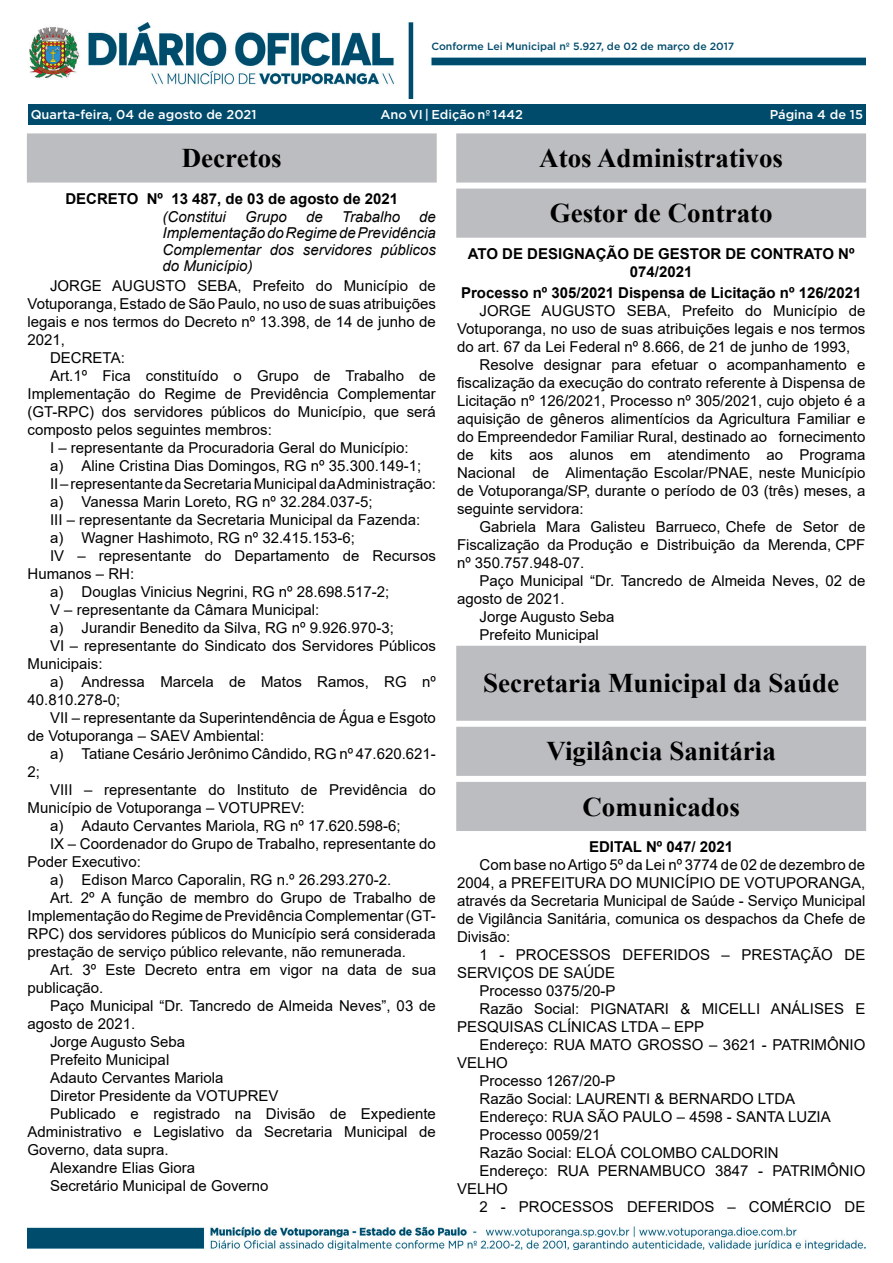
<style>
.page{position:relative;width:893px;height:1263px;background:#fff}
.page>*{position:absolute;margin:0;border:0;box-sizing:border-box;transform-origin:0 0}
.t1{font:700 27px "Times New Roman";color:#000}
._2_-_Corpo{font:15px/18px "Arial";color:#000}
._1_-_Cabeçalho{font:700 15px/18px "Arial";color:#000;text-align:center}
._3_-_Ementa{font:italic 15px/16.5px "Arial";color:#000;text-align:justify}
.t2{font:500 12.75px "Gotham";color:#fff}
.t3{font:500 10.5px "Gotham";color:#004b6c}
</style>
<div class="page">
<img style="left:28px;top:1226px;width:837px;height:24px">
<img style="left:29px;top:22px;width:836px;height:76px">
<div style="left:28px;top:104px;width:837px;height:21px;background:#004b6c"></div>
<div style="left:30px;top:136px;width:404px;height:44px;background:#bcbdc0"></div>
<div style="left:27px;top:133px;width:410px;height:50px;border:6px solid #bcbdc0"></div>
<div style="left:459px;top:136px;width:404px;height:44px;background:#bcbdc0"></div>
<div style="left:456px;top:133px;width:410px;height:50px;border:6px solid #bcbdc0"></div>
<div style="left:459px;top:192px;width:404px;height:43px;background:#bcbdc0"></div>
<div style="left:456px;top:189px;width:410px;height:49px;border:6px solid #bcbdc0"></div>
<div style="left:459px;top:649px;width:404px;height:69px;background:#bcbdc0"></div>
<div style="left:456px;top:646px;width:410px;height:75px;border:6px solid #bcbdc0"></div>
<div style="left:459px;top:730px;width:404px;height:43px;background:#bcbdc0"></div>
<div style="left:456px;top:727px;width:410px;height:49px;border:6px solid #bcbdc0"></div>
<div style="left:459px;top:785px;width:404px;height:43px;background:#bcbdc0"></div>
<div style="left:456px;top:782px;width:410px;height:49px;border:6px solid #bcbdc0"></div>
<p class="t3" style="left:431px;top:40px;width:304px">Conforme Lei Municipal nº 5.927, de 02 de março de 2017</p>
<p class="t2" style="left:380px;top:106px;width:144px">Ano VI | Edição nº 1442</p>
<p class="t2" style="left:31px;top:106px;width:227px">Quarta-feira, 04 de agosto de 2021</p>
<p class="t2" style="left:770px;top:106px;width:95px">Página 4 de 15</p>
<p class="t1" style="left:182px;top:139px;width:101px">Decretos</p>
<p class="_1_-_Cabeçalho" style="left:65px;top:189px;width:334px">DECRETO Nº 13 487, de 03 de agosto de 2021</p>
<p class="_3_-_Ementa" style="left:163px;top:208px;width:65px">(Constitui</p>
<p class="_3_-_Ementa" style="left:245px;top:208px;width:43px">Grupo</p>
<p class="_3_-_Ementa" style="left:306px;top:208px;width:18px">de</p>
<p class="_3_-_Ementa" style="left:342px;top:208px;width:60px">Trabalho</p>
<p class="_3_-_Ementa" style="left:163px;top:208px;width:275px;text-indent:257px">de Implementação do Regime de Previdência Complementar dos servidores públicos do Município)</p>
<p class="_2_-_Corpo" style="left:28px;top:276px;width:410px;text-align:justify;text-indent:23px">JORGE AUGUSTO SEBA, Prefeito do Município de Votuporanga, Estado de São Paulo, no uso de suas atribuições legais e nos termos do Decreto nº 13.398, de 14 de junho de 2021,</p>
<p class="_2_-_Corpo" style="left:50px;top:348px;width:76px">DECRETA:</p>
<p class="_2_-_Corpo" style="left:28px;top:366px;width:410px;text-align:justify;text-indent:23px">Art.1º Fica constituído o Grupo de Trabalho de Implementação do Regime de Previdência Complementar (GT-RPC) dos servidores públicos do Município, que será composto pelos seguintes membros:</p>
<p class="_2_-_Corpo" style="left:50px;top:438px;width:360px">I – representante da Procuradoria Geral do Município:</p>
<p class="_2_-_Corpo" style="left:50px;top:456px;width:373px">a) Aline Cristina Dias Domingos, RG nº 35.300.149-1;</p>
<p class="_2_-_Corpo" style="left:50px;top:474px;width:387px">II – representante da Secretaria Municipal da Administração:</p>
<p class="_2_-_Corpo" style="left:50px;top:492px;width:324px">a) Vanessa Marin Loreto, RG nº 32.284.037-5;</p>
<p class="_2_-_Corpo" style="left:50px;top:510px;width:372px">III – representante da Secretaria Municipal da Fazenda:</p>
<p class="_2_-_Corpo" style="left:50px;top:528px;width:306px">a) Wagner Hashimoto, RG nº 32.415.153-6;</p>
<p class="_2_-_Corpo" style="left:28px;top:546px;width:410px;text-indent:23px">IV – representante do Departamento de Recursos<br>Humanos – RH:</p>
<p class="_2_-_Corpo" style="left:50px;top:582px;width:341px">a) Douglas Vinicius Negrini, RG nº 28.698.517-2;</p>
<p class="_2_-_Corpo" style="left:50px;top:600px;width:271px">V – representante da Câmara Municipal:</p>
<p class="_2_-_Corpo" style="left:50px;top:618px;width:345px">a) Jurandir Benedito da Silva, RG nº 9.926.970-3;</p>
<p class="_2_-_Corpo" style="left:28px;top:636px;width:410px;text-indent:23px">VI – representante do Sindicato dos Servidores Públicos<br>Municipais:</p>
<p class="_2_-_Corpo" style="left:28px;top:672px;width:410px;text-indent:23px">a) Andressa Marcela de Matos Ramos, RG nº<br>40.810.278-0;</p>
<p class="_2_-_Corpo" style="left:28px;top:708px;width:410px;text-indent:23px">VII – representante da Superintendência de Água e Esgoto de Votuporanga – SAEV Ambiental:</p>
<p class="_2_-_Corpo" style="left:50px;top:744px;width:387px">a) Tatiane Cesário Jerônimo Cândido, RG nº 47.620.621-</p>
<p class="_2_-_Corpo" style="left:28px;top:762px;width:14px">2;</p>
<p class="_2_-_Corpo" style="left:28px;top:780px;width:410px;text-indent:23px">VIII – representante do Instituto de Previdência do<br>Município de Votuporanga – VOTUPREV:</p>
<p class="_2_-_Corpo" style="left:50px;top:816px;width:352px">a) Adauto Cervantes Mariola, RG nº 17.620.598-6;</p>
<p class="_2_-_Corpo" style="left:28px;top:834px;width:410px;text-indent:23px">IX – Coordenador do Grupo de Trabalho, representante do<br>Poder Executivo:</p>
<p class="_2_-_Corpo" style="left:50px;top:870px;width:343px">a) Edison Marco Caporalin, RG n.º 26.293.270-2.</p>
<p class="_2_-_Corpo" style="left:28px;top:888px;width:410px;text-align:justify;text-indent:23px">Art. 2º A função de membro do Grupo de Trabalho de Implementação do Regime de Previdência Complementar (GT-RPC) dos servidores públicos do Município será considerada prestação de serviço público relevante, não remunerada.</p>
<p class="_2_-_Corpo" style="left:28px;top:960px;width:410px;text-indent:23px">Art. 3º Este Decreto entra em vigor na data de sua publicação.</p>
<p class="_2_-_Corpo" style="left:28px;top:996px;width:410px;text-indent:23px">Paço Municipal “Dr. Tancredo de Almeida Neves”, 03 de agosto de 2021.</p>
<p class="_2_-_Corpo" style="left:50px;top:1032px;width:137px">Jorge Augusto Seba</p>
<p class="_2_-_Corpo" style="left:50px;top:1050px;width:121px">Prefeito Municipal</p>
<p class="_2_-_Corpo" style="left:50px;top:1068px;width:175px">Adauto Cervantes Mariola</p>
<p class="_2_-_Corpo" style="left:50px;top:1086px;width:230px">Diretor Presidente da VOTUPREV</p>
<p class="_2_-_Corpo" style="left:28px;top:1104px;width:410px;text-align:justify;text-indent:23px">Publicado e registrado na Divisão de Expediente Administrativo e Legislativo da Secretaria Municipal de Governo, data supra.</p>
<p class="_2_-_Corpo" style="left:50px;top:1158px;width:147px">Alexandre Elias Giora</p>
<p class="_2_-_Corpo" style="left:50px;top:1176px;width:220px">Secretário Municipal de Governo</p>
<p class="t1" style="left:539px;top:139px;width:245px">Atos Administrativos</p>
<p class="t1" style="left:550px;top:194px;width:224px">Gestor de Contrato</p>
<p class="_1_-_Cabeçalho" style="left:468px;top:245px;width:388px">ATO DE DESIGNAÇÃO DE GESTOR DE CONTRATO Nº<br>074/2021</p>
<p class="_1_-_Cabeçalho" style="left:461px;top:284px;width:402px">Processo nº 305/2021 Dispensa de Licitação nº 126/2021</p>
<p class="_2_-_Corpo" style="left:457px;top:301px;width:410px;text-align:justify;text-indent:22px">JORGE AUGUSTO SEBA, Prefeito do Município de Votuporanga, no uso de suas atribuições legais e nos termos do art. 67 da Lei Federal nº 8.666, de 21 de junho de 1993,</p>
<p class="_2_-_Corpo" style="left:457px;top:355px;width:410px;text-align:justify;text-indent:22px">Resolve designar para efetuar o acompanhamento e fiscalização da execução do contrato referente à Dispensa de Licitação nº 126/2021, Processo nº 305/2021, cujo objeto é a aquisição de gêneros alimentícios da Agricultura Familiar e do Empreendedor Familiar Rural, destinado ao fornecimento de kits aos alunos em atendimento ao Programa Nacional de Alimentação Escolar/PNAE, neste Município de Votuporanga/SP, durante o período de 03 (três) meses, a seguinte servidora:</p>
<p class="_2_-_Corpo" style="left:457px;top:517px;width:410px;text-align:justify;text-indent:22px">Gabriela Mara Galisteu Barrueco, Chefe de Setor de Fiscalização da Produção e Distribuição da Merenda, CPF nº 350.757.948-07.</p>
<p class="_2_-_Corpo" style="left:457px;top:571px;width:410px;text-indent:22px">Paço Municipal “Dr. Tancredo de Almeida Neves, 02 de agosto de 2021.</p>
<p class="_2_-_Corpo" style="left:479px;top:607px;width:137px">Jorge Augusto Seba</p>
<p class="_2_-_Corpo" style="left:479px;top:625px;width:121px">Prefeito Municipal</p>
<p class="t1" style="left:483px;top:664px;width:357px">Secretaria Municipal da Saúde</p>
<p class="t1" style="left:546px;top:732px;width:231px">Vigilância Sanitária</p>
<p class="t1" style="left:582px;top:787px;width:159px">Comunicados</p>
<p class="_1_-_Cabeçalho" style="left:589px;top:838px;width:146px">EDITAL Nº 047/ 2021</p>
<p class="_2_-_Corpo" style="left:457px;top:856px;width:410px;text-align:justify;text-indent:22px">Com base no Artigo 5º da Lei nº 3774 de 02 de dezembro de 2004, a PREFEITURA DO MUNICÍPIO DE VOTUPORANGA, através da Secretaria Municipal de Saúde - Serviço Municipal de Vigilância Sanitária, comunica os despachos da Chefe de Divisão:</p>
<p class="_2_-_Corpo" style="left:457px;top:946px;width:410px;text-indent:22px">1 - PROCESSOS DEFERIDOS – PRESTAÇÃO DE<br>SERVIÇOS DE SAÚDE</p>
<p class="_2_-_Corpo" style="left:479px;top:982px;width:137px">Processo 0375/20-P</p>
<p class="_2_-_Corpo" style="left:457px;top:1000px;width:410px;text-indent:22px">Razão Social: PIGNATARI &amp; MICELLI ANÁLISES E<br>PESQUISAS CLÍNICAS LTDA – EPP</p>
<p class="_2_-_Corpo" style="left:457px;top:1036px;width:410px;text-indent:22px">Endereço: RUA MATO GROSSO – 3621 - PATRIMÔNIO<br>VELHO</p>
<p class="_2_-_Corpo" style="left:479px;top:1072px;width:137px">Processo 1267/20-P</p>
<p class="_2_-_Corpo" style="left:479px;top:1090px;width:317px">Razão Social: LAURENTI &amp; BERNARDO LTDA</p>
<p class="_2_-_Corpo" style="left:479px;top:1108px;width:353px">Endereço: RUA SÃO PAULO – 4598 - SANTA LUZIA</p>
<p class="_2_-_Corpo" style="left:479px;top:1126px;width:122px">Processo 0059/21</p>
<p class="_2_-_Corpo" style="left:479px;top:1144px;width:301px">Razão Social: ELOÁ COLOMBO CALDORIN</p>
<p class="_2_-_Corpo" style="left:457px;top:1162px;width:410px;text-indent:22px">Endereço: RUA PERNAMBUCO 3847 - PATRIMÔNIO<br>VELHO</p>
<p class="_2_-_Corpo" style="left:479px;top:1198px;width:387px">2 - PROCESSOS DEFERIDOS – COMÉRCIO DE</p>
</div>
